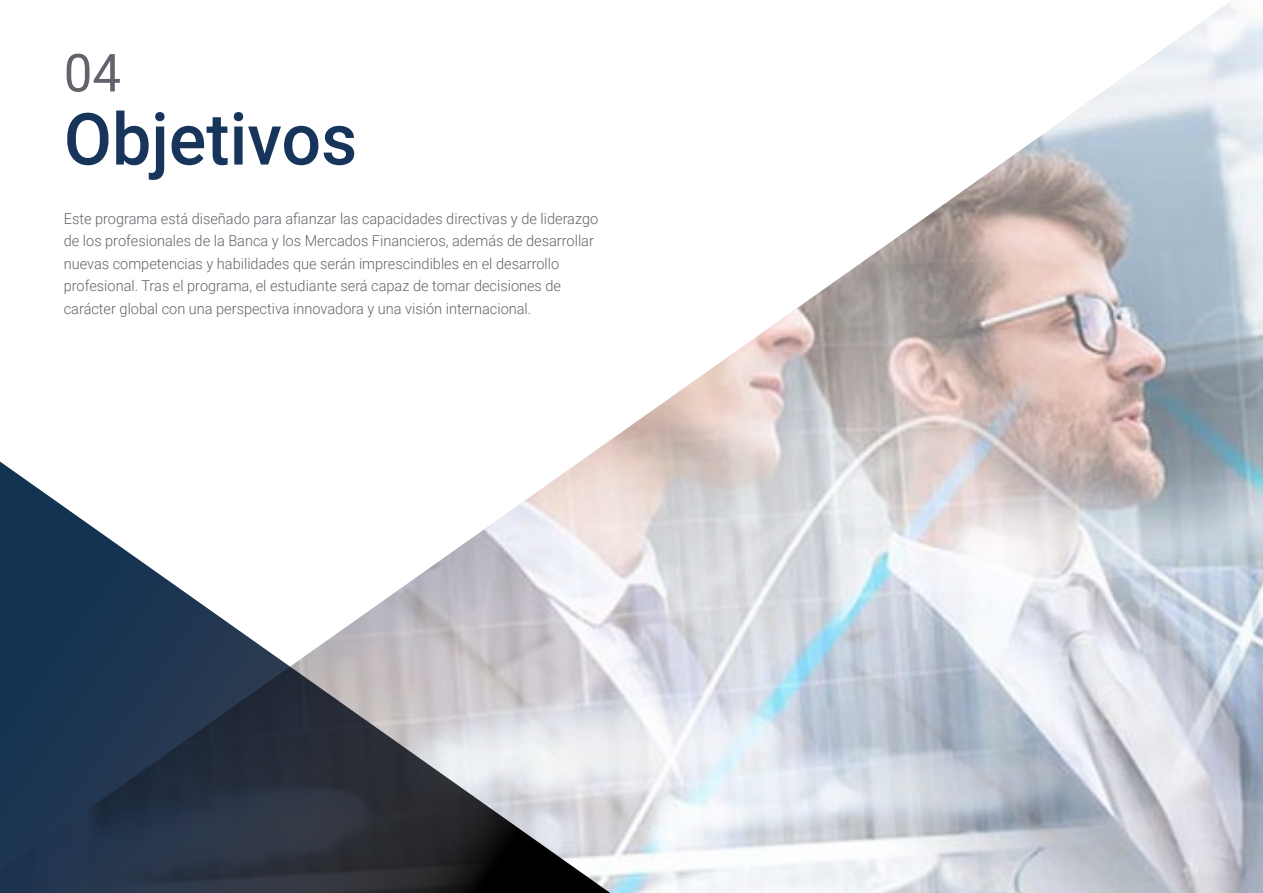
<style>
.page{position:relative;width:1263px;height:893px;background:#fff}
.page>*{position:absolute;margin:0;border:0;box-sizing:border-box;transform-origin:0 0}
.t1{font:500 72px "Roboto";color:#17355b}
.t2{font:52.5px "Roboto";color:#61646a}
.t3{font:300 15px/22.5px "Roboto";color:#61646a}
</style>
<div class="page">
<img style="left:602px;top:2px;width:661px;height:891px">
<svg style="left:0;top:446px;width:640px;height:447px"></svg>
<h2 class="t2" style="left:64px;top:36px;width:59px">04</h2>
<h1 class="t1" style="left:64px;top:89px;width:295px">Objetivos</h1>
<p class="t3" style="left:64px;top:207px;width:536px">Este programa está diseñado para afianzar las capacidades directivas y de liderazgo de los profesionales de la Banca y los Mercados Financieros, además de desarrollar nuevas competencias y habilidades que serán imprescindibles en el desarrollo profesional. Tras el programa, el estudiante será capaz de tomar decisiones de carácter global con una perspectiva innovadora y una visión internacional.</p>
</div>
